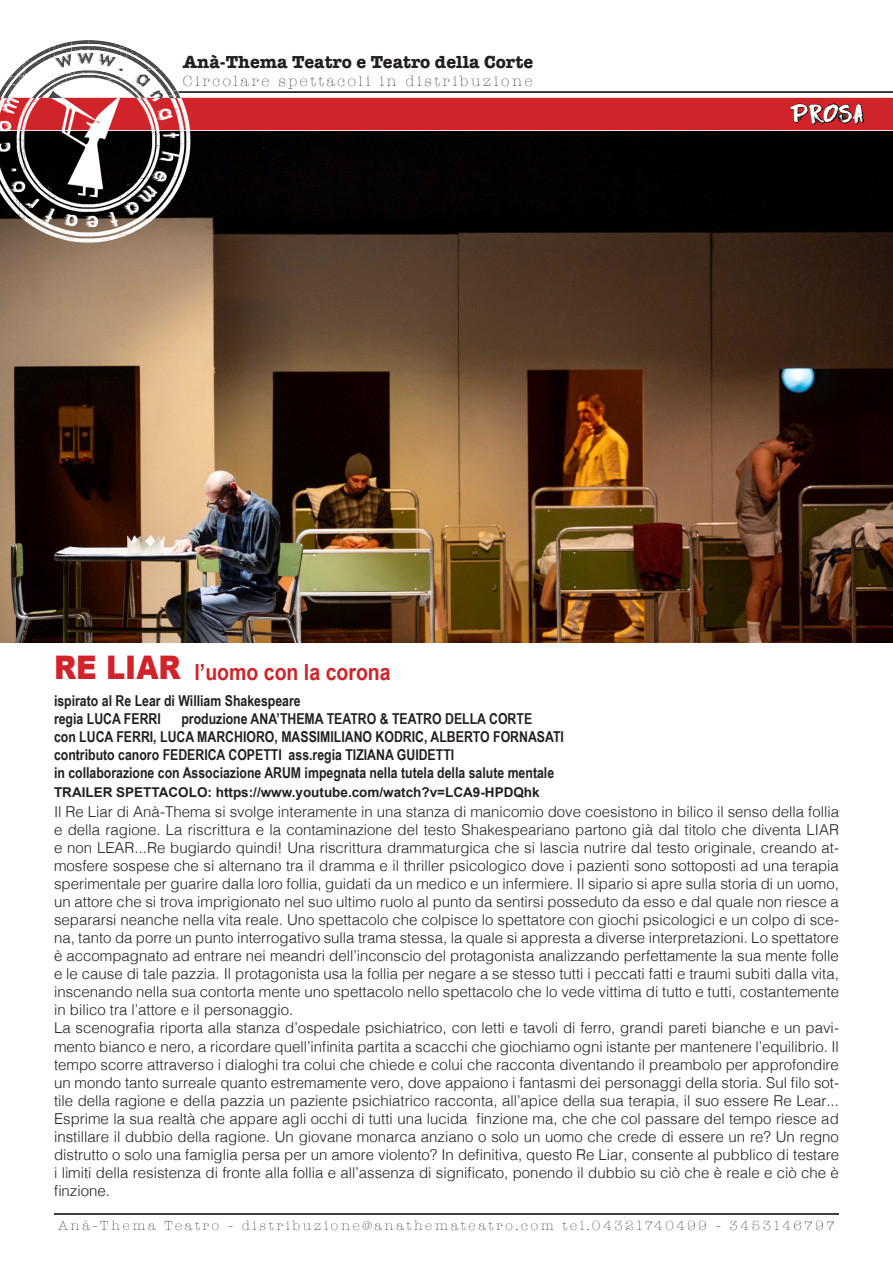
<style>
.page{position:relative;width:893px;height:1263px;background:#fff}
.page>*{position:absolute;margin:0;border:0;box-sizing:border-box;transform-origin:0 0}
.t1{font:900 32.55px "Arial";color:#d1232a;scale:.88 1}
.t2{font:25.5px "DK Flagellum Dei";letter-spacing:-.025em;color:#fff}
.t3{font:700 22.2px "Arial";color:#d1232a;scale:.88 1}
.t4{font:700 18px "American Typewriter";color:#231f20}
.t5{font:300 15px/18px "Helvetica";color:#231f20}
.t6{font:700 15px/18px "Arial Narrow";color:#231f20}
.t7{font:300 15px "American Typewriter";letter-spacing:.175em;color:#231f20}
.t8{font:300 13.5px "American Typewriter";letter-spacing:.2em;color:#231f20}
.t9{font:700 13.5px "Arial";color:#231f20}
</style>
<div class="page">
<div style="left:1px;top:99px;width:891px;height:30px;background:#d1232a"></div>
<div style="left:0;top:98px;width:893px;height:32px;border:2px solid #d1232a"></div>
<hr style="left:176px;top:91px;width:717px;height:2px;background:#000">
<img style="left:0;top:131px;width:893px;height:511px">
<img style="left:0;top:98px;width:201px;height:146px">
<img style="left:0;top:40px;width:202px;height:58px">
<hr style="left:54px;top:1213px;width:785px;height:2px;background:#000">
<svg style="left:790px;top:103px;width:74px;height:22px"></svg>
<p class="t4" style="left:183px;top:46px;width:352px">Anà-Thema Teatro e Teatro della Corte</p>
<p class="t7" style="left:183px;top:70px;width:351px">Circolare spettacoli in distribuzione</p>
<p class="t2" style="left:790px;top:97px;width:75px">PROSA</p>
<p class="t1" style="left:54px;top:644px;width:145px">RE LIAR</p>
<p class="t6" style="left:54px;top:691px;width:248px">ispirato al Re Lear di William Shakespeare regia LUCA FERRI</p>
<p class="t3" style="left:195px;top:657px;width:224px">l’uomo con la corona</p>
<p class="t6" style="left:54px;top:709px;width:511px;text-indent:127px">produzione ANA’THEMA TEATRO &amp; TEATRO DELLA CORTE<br>con LUCA FERRI, LUCA MARCHIORO, MASSIMILIANO KODRIC, ALBERTO FORNASATI contributo canoro FEDERICA COPETTI ass.regia TIZIANA GUIDETTI<br>in collaborazione con Associazione ARUM impegnata nella tutela della salute mentale</p>
<p class="t5" style="left:54px;top:802px;width:787px">Il Re Liar di Anà-Thema si svolge interamente in una stanza di manicomio dove coesistono in bilico il senso della follia e della ragione. La riscrittura e la contaminazione del testo Shakespeariano partono già dal titolo che diventa LIAR e non LEAR...Re bugiardo quindi! Una riscrittura drammaturgica che si lascia nutrire dal testo originale, creando at&shy;mosfere sospese che si alternano tra il dramma e il thriller psicologico dove i pazienti sono sottoposti ad una terapia sperimentale per guarire dalla loro follia, guidati da un medico e un infermiere. Il sipario si apre sulla storia di un uomo, un attore che si trova imprigionato nel suo ultimo ruolo al punto da sentirsi posseduto da esso e dal quale non riesce a separarsi neanche nella vita reale. Uno spettacolo che colpisce lo spettatore con giochi psicologici e un colpo di sce&shy;na, tanto da porre un punto interrogativo sulla trama stessa, la quale si appresta a diverse interpretazioni. Lo spettatore è accompagnato ad entrare nei meandri dell’inconscio del protagonista analizzando perfettamente la sua mente folle e le cause di tale pazzia. Il protagonista usa la follia per negare a se stesso tutti i peccati fatti e traumi subiti dalla vita, inscenando nella sua contorta mente uno spettacolo nello spettacolo che lo vede vittima di tutto e tutti, costantemente in bilico tra l’attore e il personaggio.<br>La scenografia riporta alla stanza d’ospedale psichiatrico, con letti e tavoli di ferro, grandi pareti bianche e un pavi&shy;mento bianco e nero, a ricordare quell’infinita partita a scacchi che giochiamo ogni istante per mantenere l’equilibrio. Il tempo scorre attraverso i dialoghi tra colui che chiede e colui che racconta diventando il preambolo per approfondire un mondo tanto surreale quanto estremamente vero, dove appaiono i fantasmi dei personaggi della storia. Sul filo sot&shy;tile della ragione e della pazzia un paziente psichiatrico racconta, all’apice della sua terapia, il suo essere Re Lear...<br>Esprime la sua realtà che appare agli occhi di tutti una lucida finzione ma, che che col passare del tempo riesce ad instillare il dubbio della ragione. Un giovane monarca anziano o solo un uomo che crede di essere un re? Un regno distrutto o solo una famiglia persa per un amore violento? In definitiva, questo Re Liar, consente al pubblico di testare i limiti della resistenza di fronte alla follia e all’assenza di significato, ponendo il dubbio su ciò che è reale e ciò che è finzione.</p>
<p class="t9" style="left:54px;top:784px;width:487px">TRAILER SPETTACOLO: https://www.youtube.com/watch?v=LCA9-HPDQhk</p>
<p class="t8" style="left:58px;top:1216px;width:778px">Anà-Thema Teatro - distribuzione@anathemateatro.com tel.04321740499 - 3453146797</p>
</div>
